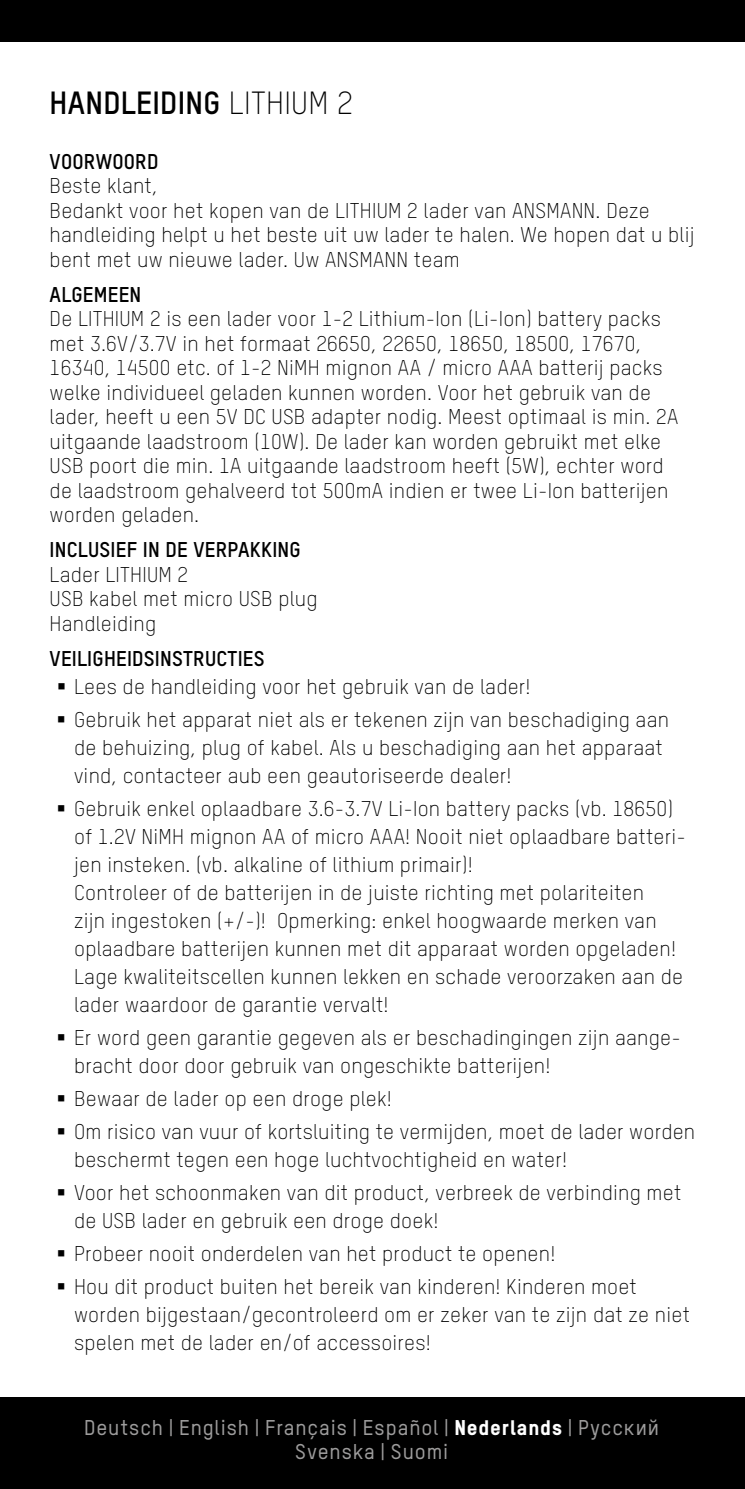
<style>
.page{position:relative;width:745px;height:1489px;background:#fff}
.page>*{position:absolute;margin:0;border:0;box-sizing:border-box;transform-origin:0 0}
.t1{font:700 31.5px "TSTARPRO";letter-spacing:.01em;color:#000}
.t2{font:300 21px/24.5px "TSTARPRO";letter-spacing:.01em;color:#000}
.t3{font:500 21px/24.5px "TSTARPRO";letter-spacing:.045em;color:#9d9c9c;text-align:center}
.t4{font:700 21px "TSTARPRO";letter-spacing:.01em;color:#000}
.s1{font-weight:300}
.s2{font-weight:800;color:#fff}
</style>
<div class="page">
<div style="left:0;top:0;width:744px;height:42px;background:#000"></div>
<div style="left:0;top:1397px;width:744px;height:91px;background:#000"></div>
<h1 class="t1" style="left:50px;top:83px;width:305px">HANDLEIDING <span class="s1">LITHIUM 2</span></h1>
<p class="t4" style="left:50px;top:148px;width:110px">VOORWOORD</p>
<p class="t2" style="left:50px;top:174px;width:646px">Beste klant,<br>Bedankt voor het kopen van de LITHIUM 2 lader van ANSMANN. Deze handleiding helpt u het beste uit uw lader te halen. We hopen dat u blij bent met uw nieuwe lader. Uw ANSMANN team</p>
<p class="t4" style="left:50px;top:281px;width:93px">ALGEMEEN</p>
<p class="t2" style="left:50px;top:307px;width:629px">De LITHIUM 2 is een lader voor 1-2 Lithium-Ion (Li-Ion) battery packs met 3.6V/3.7V in het formaat 26650, 22650, 18650, 18500, 17670, 16340, 14500 etc. of 1-2 NiMH mignon AA / micro AAA batterij packs welke individueel geladen kunnen worden. Voor het gebruik van de lader, heeft u een 5V DC USB adapter nodig. Meest optimaal is min. 2A uitgaande laadstroom (10W). De lader kan worden gebruikt met elke USB poort die min. 1A uitgaande laadstroom heeft (5W), echter word de laadstroom gehalveerd tot 500mA indien er twee Li-Ion batterijen worden geladen.</p>
<p class="t4" style="left:50px;top:537px;width:252px">INCLUSIEF IN DE VERPAKKING</p>
<p class="t2" style="left:50px;top:562px;width:269px">Lader LITHIUM 2<br>USB kabel met micro USB plug<br>Handleiding</p>
<p class="t4" style="left:50px;top:645px;width:216px">VEILIGHEIDSINSTRUCTIES</p>
<p class="t2" style="left:74px;top:670px;width:596px;line-height:32.9px">Lees de handleiding voor het gebruik van de lader!<br>Gebruik het apparat niet als er tekenen zijn van beschadiging aan</p>
<p class="t2" style="left:74px;top:733px;width:589px;line-height:28px">de behuizing, plug of kabel. Als u beschadiging aan het apparaat vind, contacteer aub een geautoriseerde dealer!</p>
<p class="t2" style="left:74px;top:794px;width:612px;line-height:28px">Gebruik enkel oplaadbare 3.6-3.7V Li-Ion battery packs (vb. 18650) of 1.2V NiMH mignon AA of micro AAA! Nooit niet oplaadbare batteri&shy;jen insteken. (vb. alkaline of lithium primair)!<br>Controleer of de batterijen in de juiste richting met polariteiten<br>zijn ingestoken (+/-)! Opmerking: enkel hoogwaarde merken van oplaadbare batterijen kunnen met dit apparaat worden opgeladen!<br>Lage kwaliteitscellen kunnen lekken en schade veroorzaken aan de lader waardoor de garantie vervalt!</p>
<p class="t2" style="left:74px;top:1023px;width:607px;line-height:28px">Er word geen garantie gegeven als er beschadingingen zijn aange&shy;bracht door door gebruik van ongeschikte batterijen!</p>
<p class="t2" style="left:74px;top:1082px;width:622px;line-height:32.9px">Bewaar de lader op een droge plek!<br>Om risico van vuur of kortsluiting te vermijden, moet de lader worden</p>
<p class="t2" style="left:74px;top:1143px;width:608px;line-height:32.9px">beschermt tegen een hoge luchtvochtigheid en water!<br>Voor het schoonmaken van dit product, verbreek de verbinding met</p>
<p class="t2" style="left:74px;top:1204px;width:564px;line-height:32.9px">de USB lader en gebruik een droge doek!<br>Probeer nooit onderdelen van het product te openen!<br>Hou dit product buiten het bereik van kinderen! Kinderen moet</p>
<p class="t2" style="left:74px;top:1300px;width:617px;line-height:28px">worden bijgestaan/gecontroleerd om er zeker van te zijn dat ze niet spelen met de lader en/of accessoires!</p>
<p class="t3" style="left:84px;top:1416px;width:576px">Deutsch | English | Français | Español | <span class="s2">Nederlands</span> | Pусский<br>Svenska | Suomi</p>
</div>
